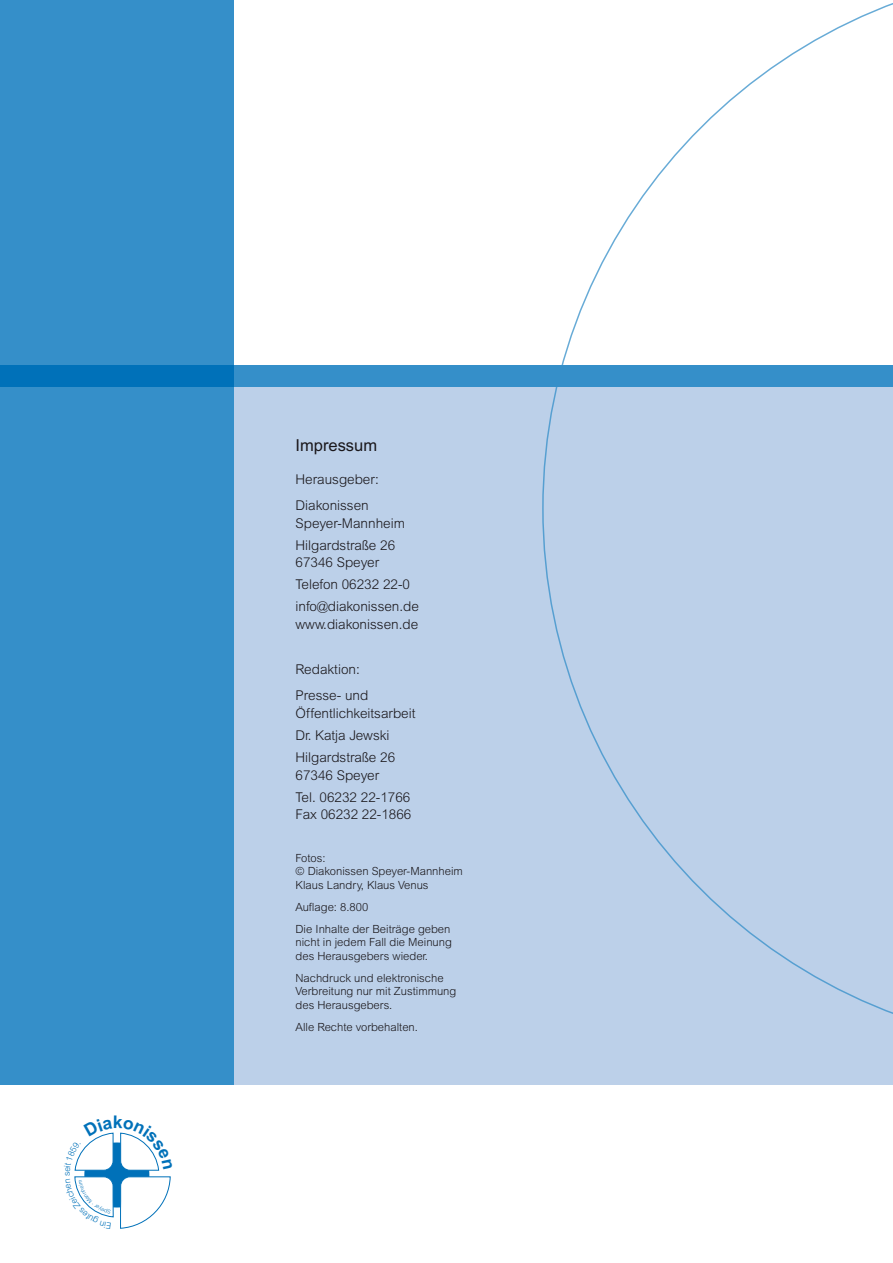
<style>
.page{position:relative;width:893px;height:1263px;background:#fff}
.page>*{position:absolute;margin:0;border:0;box-sizing:border-box;transform-origin:0 0}
.t1{font:16.5px "Arial";color:#1a171b}
.t2{font:300 13.5px/21.9px "Arial";color:#1a171b}
.t3{font:300 11.25px/13.5px "Arial";color:#1a171b}
</style>
<div class="page">
<div style="left:0;top:0;width:234px;height:1084px;background:#358fc9"></div>
<div style="left:234px;top:376px;width:659px;height:708px;background:#bcd0e9"></div>
<div style="left:234px;top:366px;width:659px;height:21px;background:#358fc9"></div>
<div style="left:0;top:366px;width:234px;height:21px;background:#0071b9"></div>
<svg style="left:542px;top:3px;width:351px;height:1011px"></svg>
<svg style="left:74px;top:1132px;width:97px;height:97px"></svg>
<h1 class="t1" style="left:296px;top:435px;width:83px">Impressum</h1>
<p class="t2" style="left:296px;top:466px;width:85px;line-height:26.2px">Herausgeber:<br>Diakonissen</p>
<p class="t2" style="left:296px;top:512px;width:111px">Speyer-Mannheim<br>Hilgardstraße 26</p>
<p class="t2" style="left:296px;top:552px;width:125px">67346 Speyer<br>Telefon 06232 22-0 info@diakonissen.de</p>
<p class="t2" style="left:296px;top:613px;width:124px">www.diakonissen.de</p>
<p class="t2" style="left:296px;top:656px;width:74px;line-height:26.2px">Redaktion:<br>Presse- und</p>
<p class="t2" style="left:296px;top:702px;width:122px">Öffentlichkeits-arbeit<br>Dr. Katja Jewski<br>Hilgardstraße 26</p>
<p class="t2" style="left:296px;top:764px;width:116px">67346 Speyer<br>Tel. 06232 22-1766</p>
<p class="t2" style="left:296px;top:804px;width:117px">Fax 06232 22-1866</p>
<p class="t3" style="left:296px;top:851px;width:169px">Fotos:<br>© Diakonissen Speyer-Mannheim<br>Klaus Landry, Klaus Venus</p>
<p class="t3" style="left:296px;top:896px;width:156px;line-height:22px">Auflage: 8.800<br>Die Inhalte der Beiträge geben</p>
<p class="t3" style="left:296px;top:935px;width:158px">nicht in jedem Fall die Meinung des Herausgebers wieder.</p>
<p class="t3" style="left:296px;top:971px;width:162px">Nachdruck und elektronische<br>Verbreitung nur mit Zustimmung des Herausgebers.</p>
<p class="t3" style="left:296px;top:1020px;width:124px">Alle Rechte vorbehalten.</p>
</div>
